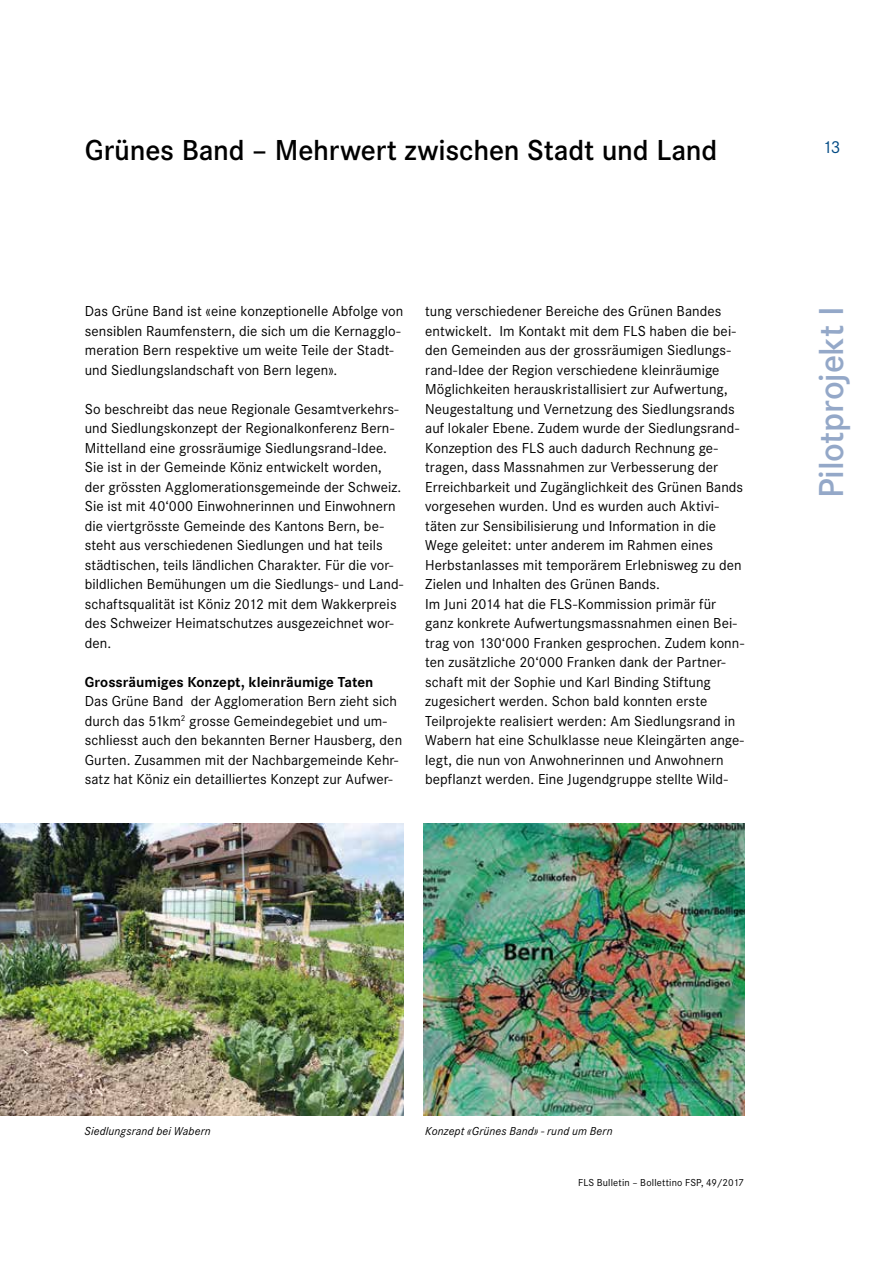
<style>
.page{position:relative;width:893px;height:1263px;background:#fff}
.page>*{position:absolute;margin:0;border:0;box-sizing:border-box;transform-origin:0 0}
.t1{font:600 36px "Corporate S";letter-spacing:-.01em;color:#94a8c8}
.t2{font:600 30px "Corporate S";letter-spacing:-.005em;color:#000}
.t3{font:18px "Corporate S";color:#004983}
.t4{font:15px/19.5px "Corporate S";letter-spacing:.005em;color:#000}
.t5{font:700 15px "Corporate S";color:#000}
.t6{font:italic 12px "Corporate S";letter-spacing:.015em;color:#000}
.t7{font:10.5px "Corporate S";letter-spacing:.015em;color:#000}
</style>
<div class="page">
<img style="left:424px;top:823px;width:320px;height:293px">
<img style="left:0;top:823px;width:404px;height:293px">
<h2 class="t2" style="left:85px;top:133px;width:634px">Grünes Band – Mehrwert zwischen Stadt und Land</h2>
<p class="t3" style="left:822px;top:137px;width:20px">13</p>
<p class="t4" style="left:85px;top:302px;width:320px">Das Grüne Band ist «eine konzeptionelle Abfolge von sensiblen Raumfenstern, die sich um die Kernagglo&shy;meration Bern respektive um weite Teile der Stadt&shy;und Siedlungslandschaft von Bern legen».</p>
<p class="t4" style="left:85px;top:399px;width:320px">So beschreibt das neue Regionale Gesamtverkehrs&shy;und Siedlungskonzept der Regionalkonferenz Bern-Mittelland eine grossräumige Siedlungsrand-Idee.<br>Sie ist in der Gemeinde Köniz entwickelt worden, der grössten Agglomerationsgemeinde der Schweiz.<br>Sie ist mit 40‘000 Einwohnerinnen und Einwohnern die viertgrösste Gemeinde des Kantons Bern, be&shy;steht aus verschiedenen Siedlungen und hat teils städtischen, teils ländlichen Charakter. Für die vor&shy;bildlichen Bemühungen um die Siedlungs- und Land&shy;schaftsqualität ist Köniz 2012 mit dem Wakkerpreis des Schweizer Heimatschutzes ausgezeichnet wor&shy;den.</p>
<p class="t5" style="left:85px;top:673px;width:290px">Grossräumiges Konzept, kleinräumige Taten</p>
<p class="t4" style="left:85px;top:692px;width:319px">Das Grüne Band der Agglomeration Bern zieht sich durch das 51km<sup>2</sup> grosse Gemeindegebiet und um&shy;schliesst auch den bekannten Berner Hausberg, den Gurten. Zusammen mit der Nachbargemeinde Kehr&shy;satz hat Köniz ein detailliertes Konzept zur Aufwer-</p>
<p class="t4" style="left:425px;top:302px;width:320px">tung verschiedener Bereiche des Grünen Bandes entwickelt. Im Kontakt mit dem FLS haben die bei&shy;den Gemeinden aus der grossräumigen Siedlungs&shy;rand-Idee der Region verschiedene kleinräumige Möglichkeiten herauskristallisiert zur Aufwertung, Neugestaltung und Vernetzung des Siedlungsrands auf lokaler Ebene. Zudem wurde der Siedlungsrand-Konzeption des FLS auch dadurch Rechnung ge&shy;tragen, dass Massnahmen zur Verbesserung der Erreichbarkeit und Zugänglichkeit des Grünen Bands vorgesehen wurden. Und es wurden auch Aktivi&shy;täten zur Sensibilisierung und Information in die Wege geleitet: unter anderem im Rahmen eines Herbstanlasses mit temporärem Erlebnisweg zu den Zielen und Inhalten des Grünen Bands.<br>Im Juni 2014 hat die FLS-Kommission primär für ganz konkrete Aufwertungsmassnahmen einen Bei&shy;trag von 130‘000 Franken gesprochen. Zudem konn&shy;ten zusätzliche 20‘000 Franken dank der Partner&shy;schaft mit der Sophie und Karl Binding Stiftung zugesichert werden. Schon bald konnten erste Teilprojekte realisiert werden: Am Siedlungsrand in Wabern hat eine Schulklasse neue Kleingärten ange&shy;legt, die nun von Anwohnerinnen und Anwohnern bepflanzt werden. Eine Jugendgruppe stellte Wild-</p>
<h1 class="t1" style="left:810px;top:498px;width:193px;rotate:-90deg">Pilotprojekt I</h1>
<p class="t6" style="left:84px;top:1125px;width:128px">Siedlungsrand bei Wabern</p>
<p class="t6" style="left:425px;top:1125px;width:189px">Konzept «Grünes Band» - rund um Bern</p>
<p class="t7" style="left:578px;top:1176px;width:168px">FLS Bulletin – Bollettino FSP, 49/2017</p>
</div>
